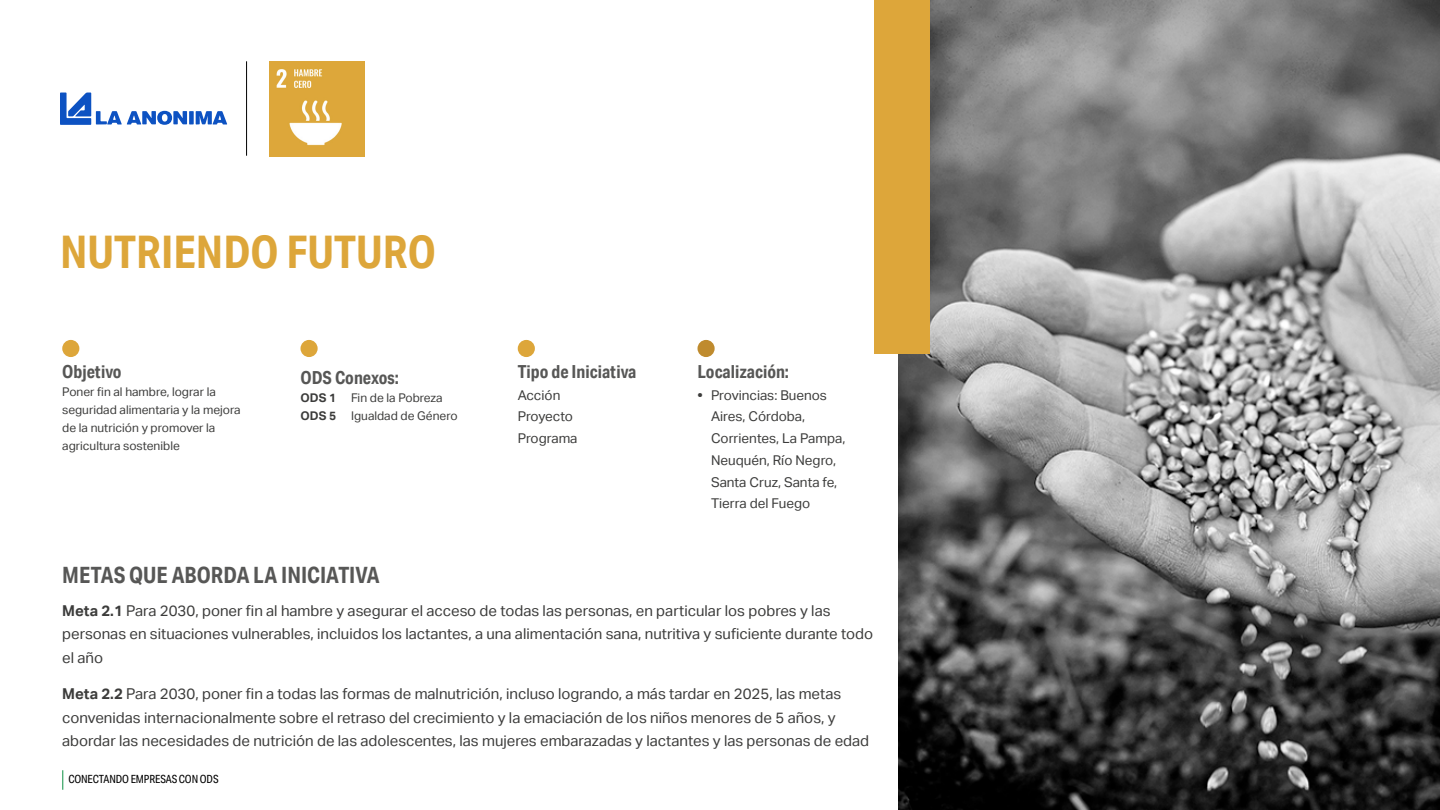
<style>
.page{position:relative;width:1440px;height:810px;background:#fff}
.page>*{position:absolute;margin:0;border:0;box-sizing:border-box;transform-origin:0 0}
.t1{font:700 45px "Aktiv Grotesk Cd";color:#dda63a}
.t2{font:700 22.5px "Aktiv Grotesk Cd";color:#575756}
.t3{font:700 18px "Aktiv Grotesk Cd";color:#575756}
.t4{font:15px/23.2px "Aktiv Grotesk";color:#3c3c3b}
.t5{font:13.5px/21.8px "Aktiv Grotesk";color:#3c3c3b}
.t6{font:12px/18px "Aktiv Grotesk";color:#3c3c3b}
.t7{font:11.25px "Aktiv Grotesk Cd";letter-spacing:-.01em;color:#000}
.s1{font-weight:700}
</style>
<div class="page">
<svg style="left:62px;top:770px;width:1px;height:20px"></svg>
<img style="left:898px;top:0;width:542px;height:810px">
<div style="left:874px;top:0;width:56px;height:354px;background:#dda63a"></div>
<div style="left:62px;top:340px;width:17px;height:17px;background:#dda63a;border-radius:50%"></div>
<img style="left:270px;top:61px;width:95px;height:95px">
<hr style="left:246px;top:61px;width:1px;height:95px;background:#000">
<div style="left:518px;top:340px;width:17px;height:17px;background:#dda63a;border-radius:50%"></div>
<div style="left:697px;top:340px;width:18px;height:17px;background:#bf8b2e;border-radius:50%"></div>
<svg style="left:60px;top:93px;width:127px;height:32px"></svg>
<div style="left:189px;top:111px;width:5px;height:13px;background:#0d52c2"></div>
<svg style="left:196px;top:111px;width:31px;height:13px"></svg>
<div style="left:301px;top:340px;width:17px;height:17px;background:#dda63a;border-radius:50%"></div>
<h1 class="t1" style="left:60px;top:224px;width:377px">NUTRIENDO FUTURO</h1>
<p class="t3" style="left:62px;top:360px;width:61px">Objetivo</p>
<p class="t6" style="left:62px;top:383px;width:180px">Poner fin al hambre, lograr la seguridad alimentaria y la mejora de la nutrición y promover la agricultura sostenible</p>
<p class="t3" style="left:301px;top:366px;width:100px">ODS Conexos:</p>
<p class="t6" style="left:301px;top:390px;width:159px;line-height:17.2px"><span class="s1">ODS 1</span> Fin de la Pobreza<br><span class="s1">ODS 5</span> Igualdad de Género</p>
<p class="t3" style="left:518px;top:360px;width:120px">Tipo de Iniciativa</p>
<p class="t5" style="left:518px;top:384px;width:61px">Acción<br>Proyecto<br>Programa</p>
<p class="t3" style="left:698px;top:360px;width:93px">Localización:</p>
<p class="t5" style="left:711px;top:384px;width:136px;text-indent:-14px"><span class="s1">•</span> Provincias: Buenos<br>Aires, Córdoba,<br>Corrientes, La Pampa,<br>Neuquén, Río Negro,<br>Santa Cruz, Santa fe,<br>Tierra del Fuego</p>
<h2 class="t2" style="left:62px;top:561px;width:319px">METAS QUE ABORDA LA INICIATIVA</h2>
<p class="t4" style="left:62px;top:599px;width:812px"><span class="s1">Meta 2.1</span> Para 2030, poner fin al hambre y asegurar el acceso de todas las personas, en particular los pobres y las personas en situaciones vulnerables, incluidos los lactantes, a una alimentación sana, nutritiva y suficiente durante todo el año</p>
<p class="t4" style="left:62px;top:682px;width:809px"><span class="s1">Meta 2.2</span> Para 2030, poner fin a todas las formas de malnutrición, incluso logrando, a más tardar en 2025, las metas convenidas internacionalmente sobre el retraso del crecimiento y la emaciación de los niños menores de 5 años, y abordar las necesidades de nutrición de las adolescentes, las mujeres embarazadas y lactantes y las personas de edad</p>
<p class="t7" style="left:68px;top:773px;width:152px">CONECTANDO EMPRESAS CON ODS</p>
</div>
